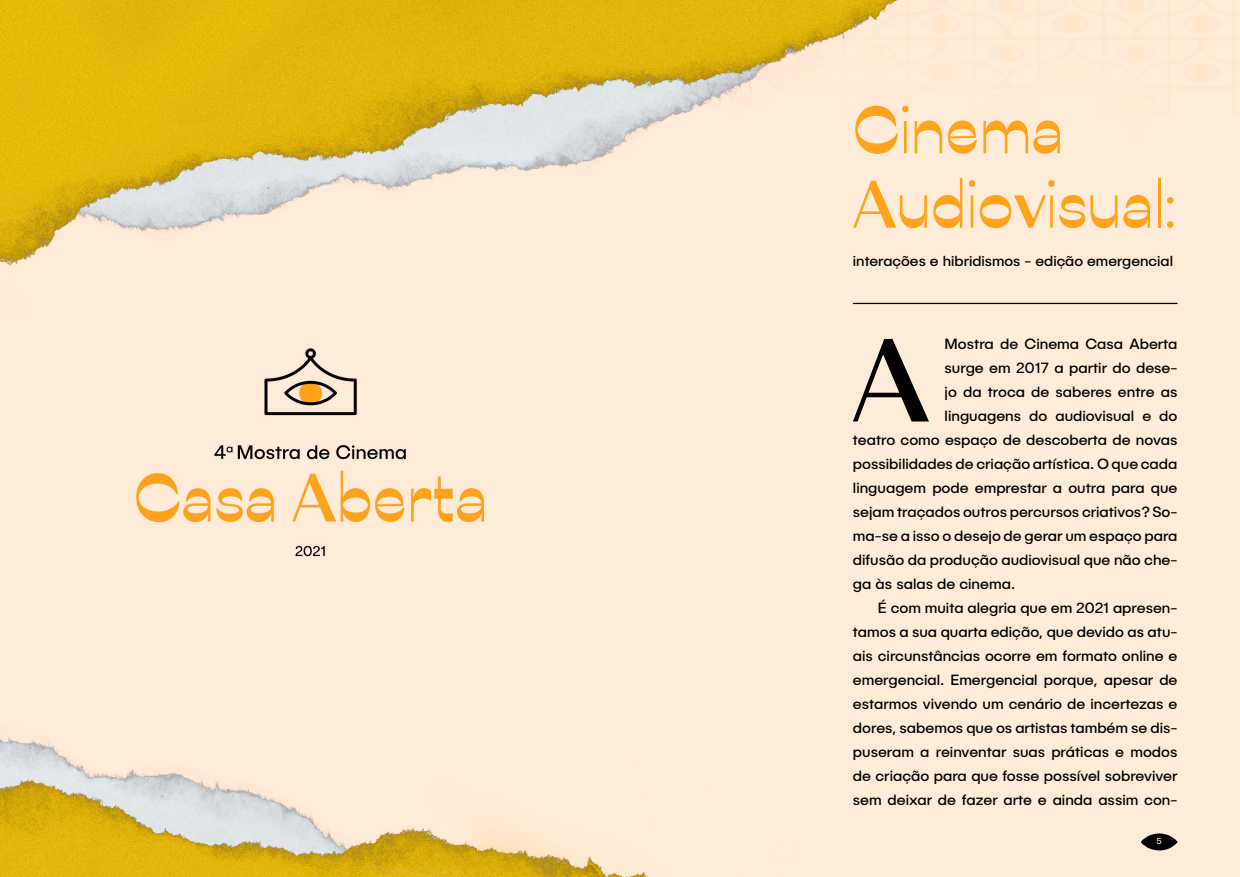
<style>
.page{position:relative;width:1240px;height:877px;background:#fff}
.page>*{position:absolute;margin:0;border:0;box-sizing:border-box;transform-origin:0 0}
.t1{font:900 116.97px "Ribes";color:#000}
.t2{font:900 66.5px/74.5px "Ribes";color:#ffa31c}
.t3{font:15px "Publica Sans";color:#000}
.t4{font:14.75px "Publica Sans";color:#000}
.t5{font:8.75px "Publica Sans";color:#fee9d8}
</style>
<div class="page">
<img style="left:0;top:0;width:1240px;height:877px">
<hr style="left:853px;top:303px;width:324px;height:1px;background:#000">
<svg style="left:1141px;top:834px;width:37px;height:16px"></svg>
<h2 class="t2" style="left:853px;top:93px;width:324px">Cinema<br>Audiovisual:</h2>
<p class="t4" style="left:853px;top:252px;width:322px">interações e hibridismos - edição emergencial</p>
<h1 class="t1" style="left:852px;top:311px;width:78px">A</h1>
<p class="t3" style="left:945px;top:335px;width:234px">Mostra de Cinema Casa Aberta</p>
<p class="t3" style="left:945px;top:359px;width:234px">surge em 2017 a partir do dese-</p>
<p class="t3" style="left:945px;top:383px;width:234px">jo da troca de saberes entre as</p>
<p class="t3" style="left:945px;top:407px;width:234px">linguagens do audiovisual e do</p>
<p class="t3" style="left:853px;top:431px;width:326px">teatro como espaço de descoberta de novas</p>
<p class="t3" style="left:853px;top:455px;width:326px">possibilidades de criação artística. O que cada</p>
<p class="t3" style="left:853px;top:479px;width:326px">linguagem pode emprestar a outra para que</p>
<p class="t3" style="left:853px;top:503px;width:326px">sejam traçados outros percursos criativos? So-</p>
<p class="t3" style="left:853px;top:527px;width:326px">ma-se a isso o desejo de gerar um espaço para</p>
<p class="t3" style="left:853px;top:551px;width:326px">difusão da produção audiovisual que não che-</p>
<p class="t3" style="left:853px;top:575px;width:164px">ga às salas de cinema.</p>
<p class="t3" style="left:878px;top:599px;width:301px">É com muita alegria que em 2021 apresen-</p>
<p class="t3" style="left:853px;top:623px;width:326px">tamos a sua quarta edição, que devido as atu-</p>
<p class="t3" style="left:853px;top:647px;width:326px">ais circunstâncias ocorre em formato online e</p>
<p class="t3" style="left:853px;top:671px;width:326px">emergencial. Emergencial porque, apesar de</p>
<p class="t3" style="left:853px;top:695px;width:326px">estarmos vivendo um cenário de incertezas e</p>
<p class="t3" style="left:853px;top:719px;width:326px">dores, sabemos que os artistas também se dis-</p>
<p class="t3" style="left:853px;top:743px;width:326px">puseram a reinventar suas práticas e modos</p>
<p class="t3" style="left:853px;top:767px;width:326px">de criação para que fosse possível sobreviver</p>
<p class="t3" style="left:853px;top:791px;width:326px">sem deixar de fazer arte e ainda assim con-</p>
<p class="t5" style="left:1157px;top:836px;width:7px">5</p>
</div>
